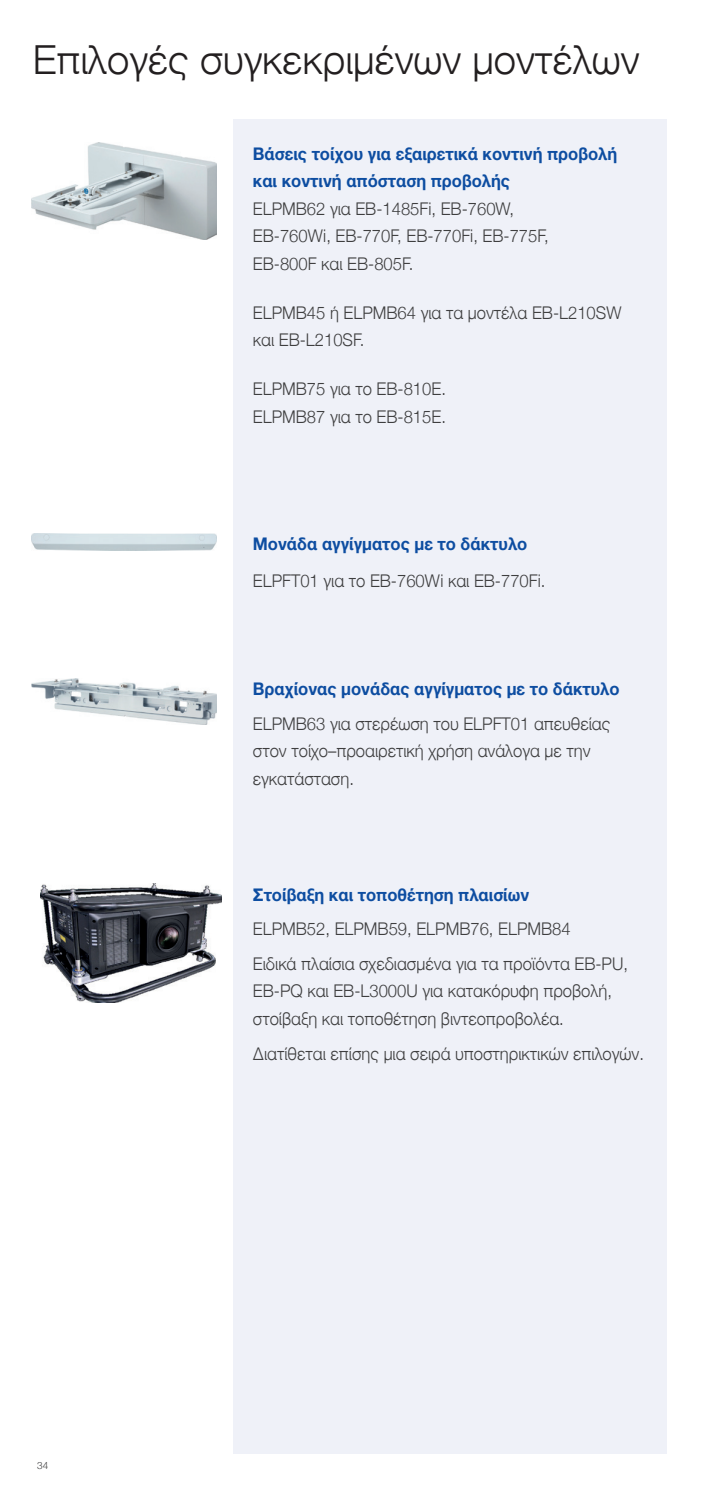
<style>
.page{position:relative;width:702px;height:1489px;background:#fff}
.page>*{position:absolute;margin:0;border:0;box-sizing:border-box;transform-origin:0 0}
.t1{font:300 40px "Helvetica Neue";color:#231f20}
.Subheader{font:300 17.5px/27.5px "Helvetica Neue";color:#3e3e3f;scale:.95 1}
.t2{font:700 17.5px "Helvetica Neue";color:#0d4da1;scale:.95 1}
.t3{font:300 10px "Helvetica Neue";color:#3e3e3f}
.s1{font-weight:700;color:#0d4da1}
</style>
<div class="page">
<div style="left:233px;top:119px;width:433px;height:1334px;background:#eff1f8"></div>
<img style="left:32px;top:143px;width:184px;height:97px">
<img style="left:32px;top:533px;width:184px;height:17px">
<img style="left:32px;top:678px;width:184px;height:46px">
<img style="left:41px;top:883px;width:181px;height:119px">
<p class="t1" style="left:33px;top:28px;width:608px">Επιλογές συγκεκριμένων μοντέλων</p>
<p class="Subheader" style="left:253px;top:139px;width:385px"><span class="s1">Βάσεις τοίχου για εξαιρετικά κοντινή προβολή και κοντινή απόσταση προβολής<br></span>ELPMB62 για EB-1485Fi, EB-760W,<br>EB-760Wi, EB-770F, EB-770Fi, EB-775F,<br>EB-800F και EB-805F.</p>
<p class="Subheader" style="left:253px;top:297px;width:389px">ELPMB45 ή ELPMB64 για τα μοντέλα EB-L210SW και EB-L210SF.</p>
<p class="Subheader" style="left:253px;top:374px;width:205px">ELPMB75 για το EB-810E.<br>ELPMB87 για το EB-815E.</p>
<p class="t2" style="left:253px;top:530px;width:290px">Μονάδα αγγίγματος με το δάκτυλο</p>
<p class="Subheader" style="left:253px;top:566px;width:309px">ELPFT01 για το EB-760Wi και EB-770Fi.</p>
<p class="t2" style="left:253px;top:675px;width:387px">Βραχίονας μονάδας αγγίγματος με το δάκτυλο</p>
<p class="Subheader" style="left:253px;top:708px;width:378px">ELPMB63 για στερέωση του ELPFT01 απευθείας στον τοίχο–προαιρετική χρήση ανάλογα με την εγκατάσταση.</p>
<p class="t3" style="left:37px;top:1456px;width:13px">34</p>
<p class="t2" style="left:253px;top:880px;width:292px">Στοίβαξη και τοποθέτηση πλαισίων</p>
<p class="Subheader" style="left:253px;top:914px;width:336px">ELPMB52, ELPMB59, ELPMB76, ELPMB84</p>
<p class="Subheader" style="left:253px;top:948px;width:396px">Ειδικά πλαίσια σχεδιασμένα για τα προϊόντα EB-PU,<br>EB-PQ και EB-L3000U για κατακόρυφη προβολή, στοίβαξη και τοποθέτηση βιντεοπροβολέα.</p>
<p class="Subheader" style="left:253px;top:1038px;width:413px">Διατίθεται επίσης μια σειρά υποστηρικτικών επιλογών.</p>
</div>
